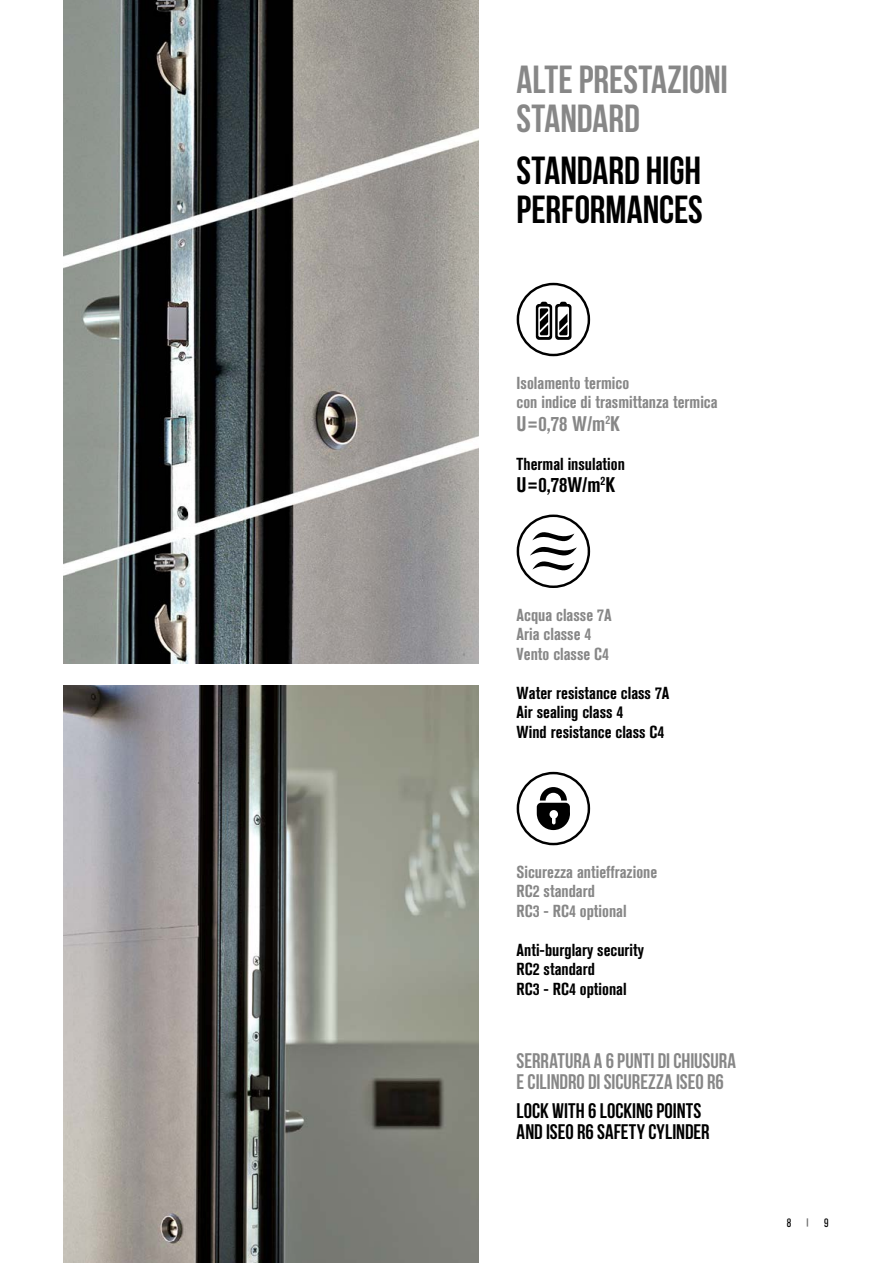
<style>
.page{position:relative;width:893px;height:1263px;background:#fff}
.page>*{position:absolute;margin:0;border:0;box-sizing:border-box;transform-origin:0 0}
.t1{font:700 39px/39px "Bebas Neue";letter-spacing:-.005em;color:#000}
.t2{font:700 39px/39px "Bebas Neue";color:#878787}
.t3{font:700 21px/21px "Bebas Neue";color:#878787}
.t4{font:700 21px/21px "Bebas Neue";color:#000}
.t5{font:700 condensed 21px "Akzidenz Grotesk BQ";color:#878787}
.t6{font:700 condensed 21px "Akzidenz Grotesk BQ";color:#000}
.t7{font:700 condensed 17.25px/19.5px "Akzidenz Grotesk BQ";color:#878787}
.t8{font:700 condensed 17.25px/19.5px "Akzidenz Grotesk BQ";color:#000}
.t9{font:condensed 12px "Akzidenz Grotesk BQ";color:#000}
</style>
<div class="page">
<svg style="left:536px;top:302px;width:35px;height:38px"></svg>
<div style="left:517px;top:283px;width:73px;height:73px;border:2px solid #000;border-radius:50%"></div>
<div style="left:517px;top:514px;width:73px;height:74px;border:2px solid #000;border-radius:50%"></div>
<svg style="left:530px;top:521px;width:47px;height:61px"></svg>
<img style="left:64px;top:686px;width:414px;height:577px">
<img style="left:64px;top:0;width:414px;height:663px">
<div style="left:517px;top:772px;width:73px;height:73px;border:2px solid #000;border-radius:50%"></div>
<svg style="left:537px;top:787px;width:33px;height:43px"></svg>
<h1 class="t2" style="left:517px;top:60px;width:213px">ALTE PRESTAZIONI<br>STANDARD</h1>
<h1 class="t1" style="left:517px;top:150px;width:188px">STANDARD HIGH<br>PERFORMANCES</h1>
<p class="t7" style="left:517px;top:373px;width:202px">Isolamento termico<br>con indice di trasmittanza termica</p>
<p class="t5" style="left:517px;top:411px;width:105px">U=0,78 W/m<sup>2</sup>K</p>
<p class="t8" style="left:517px;top:454px;width:110px">Thermal insulation</p>
<p class="t6" style="left:517px;top:473px;width:100px">U=0,78W/m<sup>2</sup>K</p>
<p class="t7" style="left:517px;top:605px;width:96px">Acqua classe 7A<br>Aria classe 4<br>Vento classe C4</p>
<p class="t8" style="left:517px;top:683px;width:154px">Water resistance class 7A<br>Air sealing class 4<br>Wind resistance class C4</p>
<p class="t7" style="left:517px;top:862px;width:142px">Sicurezza antieffrazione<br>RC2 standard<br>RC3 - RC4 optional</p>
<p class="t8" style="left:517px;top:940px;width:129px">Anti-burglary security<br>RC2 standard<br>RC3 - RC4 optional</p>
<p class="t3" style="left:517px;top:1050px;width:221px">SERRATURA A 6 PUNTI DI CHIUSURA<br>E CILINDRO DI SICUREZZA ISEO R6</p>
<p class="t4" style="left:517px;top:1100px;width:195px">LOCK WITH 6 LOCKING POINTS<br>AND ISEO R6 SAFETY CYLINDER</p>
<p class="t9" style="left:787px;top:1216px;width:6px">8</p>
<p class="t9" style="left:824px;top:1216px;width:6px">9</p>
</div>
